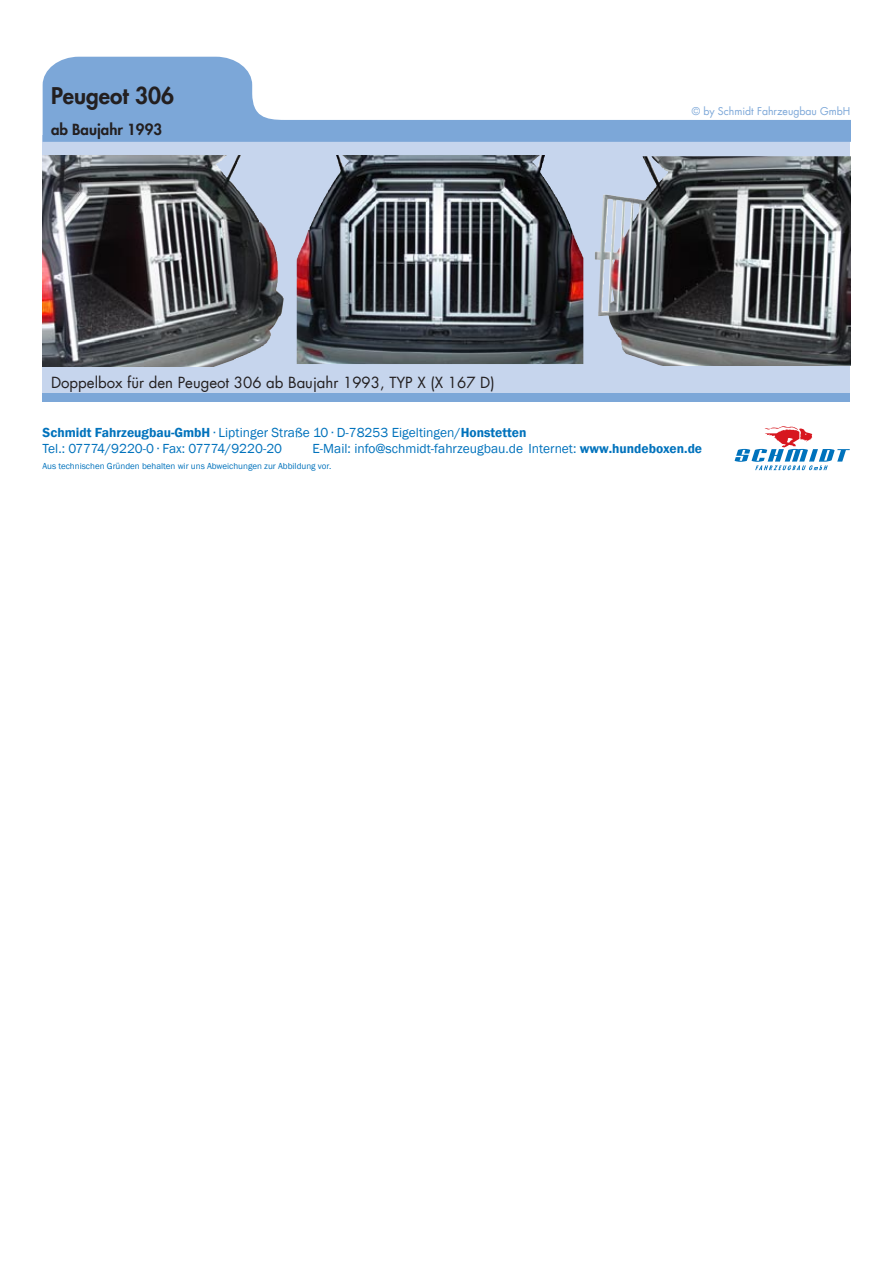
<style>
.page{position:relative;width:893px;height:1263px;background:#fff}
.page>*{position:absolute;margin:0;border:0;box-sizing:border-box;transform-origin:0 0}
.t1{font:800 22.5px "Futura LT";color:#231f20}
.t2{font:15px "Futura LT";color:#231f20}
.t3{font:800 15px "Futura LT";color:#231f20}
.Paragraph_Style_1{font:13.5px "Franklin Gothic";color:#0072bc}
.Paragraph_Style_1-2{font:13.5px "Franklin Gothic";letter-spacing:-.02em;color:#0072bc}
.Adresse{font:10.5px "Futura LT";color:#7ca7d8}
.t4{font:9px "Franklin Gothic";color:#0072bc}
.s1{font-weight:600}
</style>
<div class="page">
<div style="left:43px;top:136px;width:807px;height:262px;background:#c6d5ed"></div>
<svg style="left:43px;top:57px;width:807px;height:85px"></svg>
<img style="left:43px;top:155px;width:241px;height:211px">
<img style="left:595px;top:156px;width:255px;height:209px">
<img style="left:297px;top:155px;width:286px;height:209px">
<div style="left:43px;top:393px;width:807px;height:8px;background:#7ca7d8"></div>
<svg style="left:735px;top:426px;width:115px;height:44px"></svg>
<p class="t1" style="left:51px;top:81px;width:125px">Peugeot 306</p>
<p class="t3" style="left:51px;top:120px;width:112px">ab Baujahr 1993</p>
<p class="t2" style="left:51px;top:372px;width:445px">Doppelbox für den Peugeot 306 ab Baujahr 1993, TYP X (X 167 D)</p>
<p class="Adresse" style="left:692px;top:104px;width:160px">© by Schmidt Fahrzeugbau GmbH</p>
<p class="Paragraph_Style_1" style="left:43px;top:424px;width:485px"><span class="s1">Schmidt Fahrzeugbau-GmbH</span> ∙ Liptinger Straße 10 ∙ D-78253 Eigeltingen/<span class="s1">Honstetten</span></p>
<p class="Paragraph_Style_1-2" style="left:43px;top:440px;width:241px">Tel.: 07774/9220-0 ∙ Fax: 07774/9220-20</p>
<p class="Paragraph_Style_1" style="left:313px;top:440px;width:391px">E-Mail: info@schmidt-fahrzeugbau.de Internet: <span class="s1">www.hundeboxen.de</span></p>
<p class="t4" style="left:43px;top:460px;width:290px">Aus technischen Gründen behalten wir uns Abweichungen zur Abbildung vor.</p>
</div>
